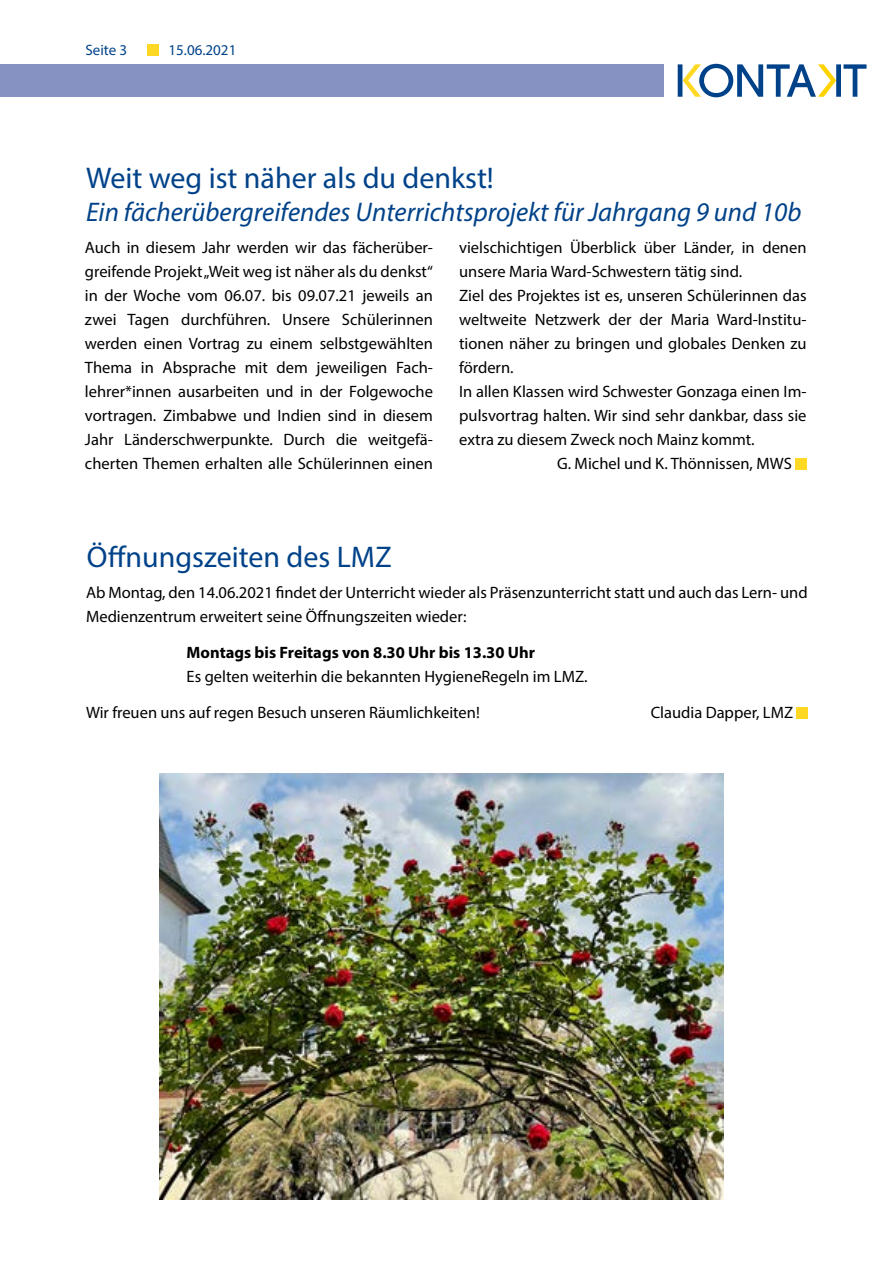
<style>
.page{position:relative;width:893px;height:1263px;background:#fff}
.page>*{position:absolute;margin:0;border:0;box-sizing:border-box;transform-origin:0 0}
.t1{font:30px "Myriad Pro";color:#004289}
.t2{font:italic 27px "Myriad Pro";color:#004289}
.t3{font:16.5px/24px "Myriad Pro";color:#000}
.t4{font:700 16.5px "Myriad Pro";color:#000}
.t5{font:15px "Myriad Pro";color:#004289}
</style>
<div class="page">
<svg style="left:678px;top:64px;width:188px;height:33px"></svg>
<div style="left:0;top:64px;width:663px;height:33px;background:#8693c2"></div>
<div style="left:148px;top:44px;width:11px;height:11px;background:#ffd823"></div>
<div style="left:796px;top:707px;width:12px;height:11px;background:#ffd823"></div>
<div style="left:795px;top:458px;width:11px;height:11px;background:#ffd823"></div>
<img style="left:159px;top:774px;width:564px;height:425px">
<p class="t5" style="left:85px;top:41px;width:43px">Seite 3</p>
<p class="t5" style="left:169px;top:41px;width:69px">15.06.2021</p>
<h1 class="t1" style="left:86px;top:160px;width:409px">Weit weg ist näher als du denkst!</h1>
<h2 class="t2" style="left:86px;top:195px;width:717px">Ein fächerübergreifendes Unterrichtsprojekt für Jahrgang 9 und 10b</h2>
<p class="t3" style="left:85px;top:235px;width:350px;text-align:justify">Auch in diesem Jahr werden wir das fächerüber&shy;greifende Projekt „Weit weg ist näher als du denkst“ in der Woche vom 06.07. bis 09.07.21 jeweils an zwei Tagen durchführen. Unsere Schülerinnen werden einen Vortrag zu einem selbstgewählten Thema in Absprache mit dem jeweiligen Fach&shy;lehrer*innen ausarbeiten und in der Folgewoche vortragen. Zimbabwe und Indien sind in diesem Jahr Länderschwerpunkte. Durch die weitgefä&shy;cherten Themen erhalten alle Schülerinnen einen</p>
<p class="t3" style="left:459px;top:235px;width:349px">vielschichtigen Überblick über Länder, in denen</p>
<p class="t3" style="left:459px;top:259px;width:285px">unsere Maria Ward-Schwestern tätig sind.</p>
<p class="t3" style="left:459px;top:283px;width:349px">Ziel des Projektes ist es, unseren Schülerinnen das</p>
<p class="t3" style="left:459px;top:307px;width:349px">weltweite Netzwerk der der Maria Ward-Institu-</p>
<p class="t3" style="left:459px;top:331px;width:349px">tionen näher zu bringen und globales Denken zu</p>
<p class="t3" style="left:459px;top:355px;width:56px">fördern.</p>
<p class="t3" style="left:459px;top:379px;width:349px">In allen Klassen wird Schwester Gonzaga einen Im-</p>
<p class="t3" style="left:459px;top:403px;width:349px">pulsvortrag halten. Wir sind sehr dankbar, dass sie</p>
<p class="t3" style="left:459px;top:427px;width:297px">extra zu diesem Zweck noch Mainz kommt.</p>
<p class="t3" style="left:557px;top:451px;width:236px">G. Michel und K. Thönnissen, MWS</p>
<h1 class="t1" style="left:87px;top:539px;width:306px">Öffnungszeiten des LMZ</h1>
<p class="t3" style="left:86px;top:580px;width:723px">Ab Montag, den 14.06.2021 findet der Unterricht wieder als Präsenzunterricht statt und auch das Lern- und<br>Medienzentrum erweitert seine Öffnungszeiten wieder:</p>
<p class="t4" style="left:187px;top:642px;width:350px">Montags bis Freitags von 8.30 Uhr bis 13.30 Uhr</p>
<p class="t3" style="left:86px;top:658px;width:503px;line-height:36px;text-indent:101px">Es gelten weiterhin die bekannten HygieneRegeln im LMZ.<br>Wir freuen uns auf regen Besuch unseren Räumlichkeiten!</p>
<p class="t3" style="left:651px;top:700px;width:144px">Claudia Dapper, LMZ</p>
</div>
